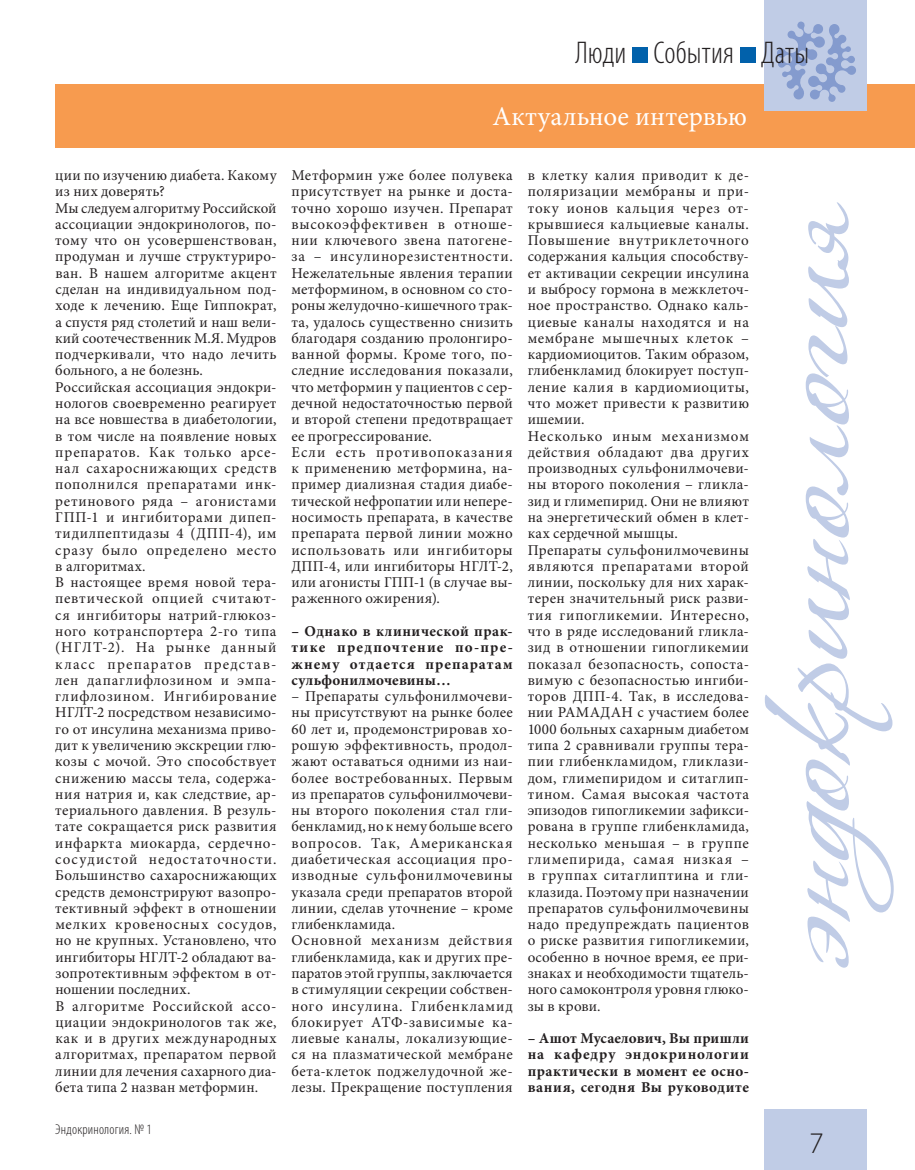
<style>
.page{position:relative;width:915px;height:1170px;background:#fff}
.page>*{position:absolute;margin:0;border:0;box-sizing:border-box;transform-origin:0 0}
.t1{font:300 condensed 31.5px "Myriad Pro";letter-spacing:.005em;color:#231f20}
.t2{font:300 30px "Myriad Pro";color:#231f20}
.t3{font:27px "Minion Pro";letter-spacing:.005em;color:#fff}
.t4{font:15px/16.2px "Minion Pro";letter-spacing:.025em;color:#231f20}
.t5{font:700 15px/16.2px "Minion Pro";letter-spacing:.04em;color:#231f20;text-align:justify}
.t6{font:300 condensed 14.25px "Myriad Pro";letter-spacing:.015em;color:#231f20}
</style>
<div class="page">
<div style="left:55px;top:84px;width:859px;height:63px;background:#f79b4f"></div>
<div style="left:764px;top:0;width:102px;height:111px;background:#c0cce6"></div>
<div style="left:764px;top:1108px;width:102px;height:61px;background:#c0cce6"></div>
<svg style="left:777px;top:22px;width:78px;height:80px"></svg>
<div style="left:631px;top:47px;width:16px;height:16px;background:#0161ab"></div>
<div style="left:739px;top:47px;width:16px;height:16px;background:#0161ab"></div>
<svg style="left:764px;top:202px;width:129px;height:765px"></svg>
<h1 class="t1" style="left:575px;top:34px;width:235px">Люди События Даты</h1>
<h3 class="t3" style="left:492px;top:99px;width:256px">Актуальное интервью</h3>
<p class="t4" style="left:55px;top:167px;width:223px">ции по изучению диабета. Какому из них доверять?<br>Мы следуем алгоритму Российской ассоциации эндокринологов, по&shy;тому что он усовершенствован, продуман и лучше структуриро&shy;ван. В нашем алгоритме акцент сделан на индивидуальном под&shy;ходе к лечению. Еще Гиппократ, а спустя ряд столетий и наш вели&shy;кий соотечественник М.Я. Мудров подчеркивали, что надо лечить больного, а не болезнь.<br>Российская ассоциация эндокри&shy;нологов своевременно реагирует на все новшества в диабетологии, в том числе на появление новых препаратов. Как только арсе&shy;нал сахароснижающих средств пополнился препаратами инк&shy;ретинового ряда – агонистами<br>ГПП-1 и ингибиторами дипеп&shy;тидилпептидазы 4 (ДПП-4), им сразу было определено место в алгоритмах.<br>В настоящее время новой тера&shy;певтической опцией считают&shy;ся ингибиторы натрий-глюкоз&shy;ного котранспортера 2-го типа (НГЛТ-2). На рынке данный класс препаратов представ&shy;лен дапаглифлозином и эмпа&shy;глифлозином. Ингибирование<br>НГЛТ-2 посредством независимо&shy;го от инсулина механизма приво&shy;дит к увеличению экскреции глю&shy;козы с мочой. Это способствует снижению массы тела, содержа&shy;ния натрия и, как следствие, ар&shy;териального давления. В резуль&shy;тате сокращается риск развития инфаркта миокарда, сердечно&shy;сосудистой недостаточности.<br>Большинство сахароснижающих средств демонстрируют вазопро&shy;тективный эффект в отношении мелких кровеносных сосудов, но не крупных. Установлено, что ингибиторы НГЛТ-2 обладают ва&shy;зопротективным эффектом в от&shy;ношении последних.<br>В алгоритме Российской ассо&shy;циации эндокринологов так же, как и в других международных алгоритмах, препаратом первой линии для лечения сахарного диа&shy;бета типа 2 назван метформин.</p>
<p class="t4" style="left:291px;top:167px;width:223px">Метформин уже более полувека присутствует на рынке и доста&shy;точно хорошо изучен. Препарат высокоэффективен в отноше&shy;нии ключевого звена патогене&shy;за – инсулинорезистентности.<br>Нежелательные явления терапии метформином, в основном со сто&shy;роны желудочно-кишечного трак&shy;та, удалось существенно снизить благодаря созданию пролонгиро&shy;ванной формы. Кроме того, по&shy;следние исследования показали, что метформин у пациентов с сер&shy;дечной недостаточностью первой и второй степени предотвращает ее прогрессирование.<br>Если есть противопоказания к применению метформина, на&shy;пример диализная стадия диабе&shy;тической нефропатии или непере&shy;носимость препарата, в качестве препарата первой линии можно использовать или ингибиторы<br>ДПП-4, или ингибиторы НГЛТ-2, или агонисты ГПП-1 (в случае вы&shy;раженного ожирения).</p>
<p class="t5" style="left:291px;top:623px;width:223px">– Однако в клинической прак&shy;тике предпочтение по-пре&shy;жнему отдается препаратам сульфонилмочевины…</p>
<p class="t4" style="left:291px;top:688px;width:223px">– Препараты сульфонилмочеви&shy;ны присутствуют на рынке более<br>60 лет и, продемонстрировав хо&shy;рошую эффективность, продол&shy;жают оставаться одними из наи&shy;более востребованных. Первым из препаратов сульфонилмочеви&shy;ны второго поколения стал гли&shy;бенкламид, но к нему больше всего вопросов. Так, Американская диабетическая ассоциация про&shy;изводные сульфонилмочевины указала среди препаратов второй линии, сделав уточнение – кроме глибенкламида.<br>Основной механизм действия глибенкламида, как и других пре&shy;паратов этой группы, заключается в стимуляции секреции собствен&shy;ного инсулина. Глибенкламид блокирует АТФ-зависимые ка&shy;лиевые каналы, локализующие&shy;ся на плазматической мембране бета-клеток поджелудочной же&shy;лезы. Прекращение поступления</p>
<p class="t6" style="left:55px;top:1120px;width:98px">Эндокринология. № 1</p>
<p class="t4" style="left:527px;top:167px;width:223px">в клетку калия приводит к де&shy;поляризации мембраны и при&shy;току ионов кальция через от&shy;крывшиеся кальциевые каналы.<br>Повышение внутриклеточного содержания кальция способству&shy;ет активации секреции инсулина и выбросу гормона в межклеточ&shy;ное пространство. Однако каль&shy;циевые каналы находятся и на мембране мышечных клеток – кардиомиоцитов. Таким образом, глибенкламид блокирует поступ&shy;ление калия в кардиомиоциты, что может привести к развитию ишемии.<br>Несколько иным механизмом действия обладают два других производных сульфонилмочеви&shy;ны второго поколения – гликла&shy;зид и глимепирид. Они не влияют на энергетический обмен в клет&shy;ках сердечной мышцы.<br>Препараты сульфонилмочевины являются препаратами второй линии, поскольку для них харак&shy;терен значительный риск разви&shy;тия гипогликемии. Интересно, что в ряде исследований гликла&shy;зид в отношении гипогликемии показал безопасность, сопоста&shy;вимую с безопасностью ингиби&shy;торов ДПП-4. Так, в исследова&shy;нии РАМАДАН с участием более<br>1000 больных сахарным диабетом типа 2 сравнивали группы тера&shy;пии глибенкламидом, гликлази&shy;дом, глимепиридом и ситаглип&shy;тином. Самая высокая частота эпизодов гипогликемии зафикси&shy;рована в группе глибенкламида, несколько меньшая – в группе глимепирида, самая низкая – в группах ситаглиптина и гли&shy;клазида. Поэтому при назначении препаратов сульфонилмочевины надо предупреждать пациентов о риске развития гипогликемии, особенно в ночное время, ее при&shy;знаках и необходимости тщатель&shy;ного самоконтроля уровня глюко&shy;зы в крови.</p>
<p class="t5" style="left:527px;top:1029px;width:223px">– Ашот Мусаелович, Вы пришли на кафедру эндокринологии практически в момент ее осно&shy;вания, сегодня Вы руководите</p>
<h2 class="t2" style="left:808px;top:1125px;width:16px">7</h2>
</div>
